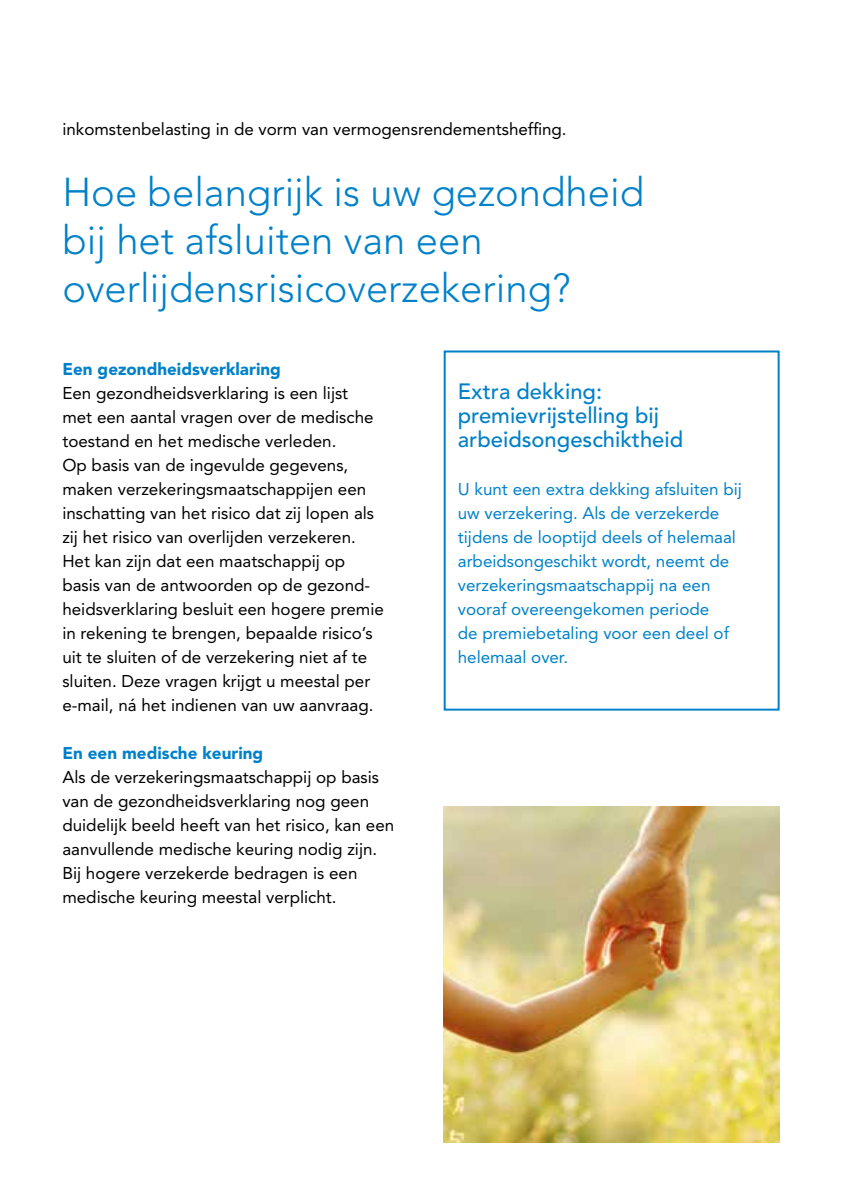
<style>
.page{position:relative;width:842px;height:1191px;background:#fff}
.page>*{position:absolute;margin:0;border:0;box-sizing:border-box;transform-origin:0 0}
.t1{font:300 40px/48px "Avenir LT Std";color:#0081c9}
.t2{font:500 22px/24px "Avenir LT Std";color:#0081c9}
.t3{font:17px/24px "Avenir LT Std";color:#000}
.t4{font:17px/24px "Avenir LT Std";color:#0081c9}
.t5{font:900 17px "Avenir LT Std";color:#0081c9}
</style>
<div class="page">
<div style="left:444px;top:350px;width:336px;height:360px;border:2px solid #0081c9"></div>
<img style="left:444px;top:806px;width:336px;height:336px">
<p class="t3" style="left:62px;top:117px;width:506px">inkomstenbelasting in de vorm van vermogensrendementsheffing.</p>
<h1 class="t1" style="left:62px;top:169px;width:583px">Hoe belangrijk is uw gezondheid bij het afsluiten van een overlijdensrisicoverzekering?</h1>
<p class="t5" style="left:62px;top:358px;width:220px">Een gezondheidsverklaring</p>
<p class="t3" style="left:62px;top:381px;width:323px">Een gezondheidsverklaring is een lijst<br>met een aantal vragen over de medische toestand en het medische verleden.<br>Op basis van de ingevulde gegevens, maken verzekeringsmaatschappijen een inschatting van het risico dat zij lopen als zij het risico van overlijden verzekeren.<br>Het kan zijn dat een maatschappij op basis van de antwoorden op de gezond&shy;heidsverklaring besluit een hogere premie in rekening te brengen, bepaalde risico’s uit te sluiten of de verzekering niet af te sluiten. Deze vragen krijgt u meestal per e-mail, ná het indienen van uw aanvraag.</p>
<p class="t5" style="left:62px;top:742px;width:202px">En een medische keuring</p>
<p class="t3" style="left:62px;top:765px;width:333px">Als de verzekeringsmaatschappij op basis van de gezondheidsverklaring nog geen duidelijk beeld heeft van het risico, kan een aanvullende medische keuring nodig zijn.<br>Bij hogere verzekerde bedragen is een medische keuring meestal verplicht.</p>
<p class="t2" style="left:458px;top:379px;width:227px">Extra dekking: premievrijstelling bij arbeidsongeschiktheid</p>
<p class="t4" style="left:458px;top:477px;width:286px">U kunt een extra dekking afsluiten bij uw verzekering. Als de verzekerde tijdens de looptijd deels of helemaal arbeidsongeschikt wordt, neemt de verzekeringsmaatschappij na een vooraf overeengekomen periode<br>de premiebetaling voor een deel of helemaal over.</p>
</div>
